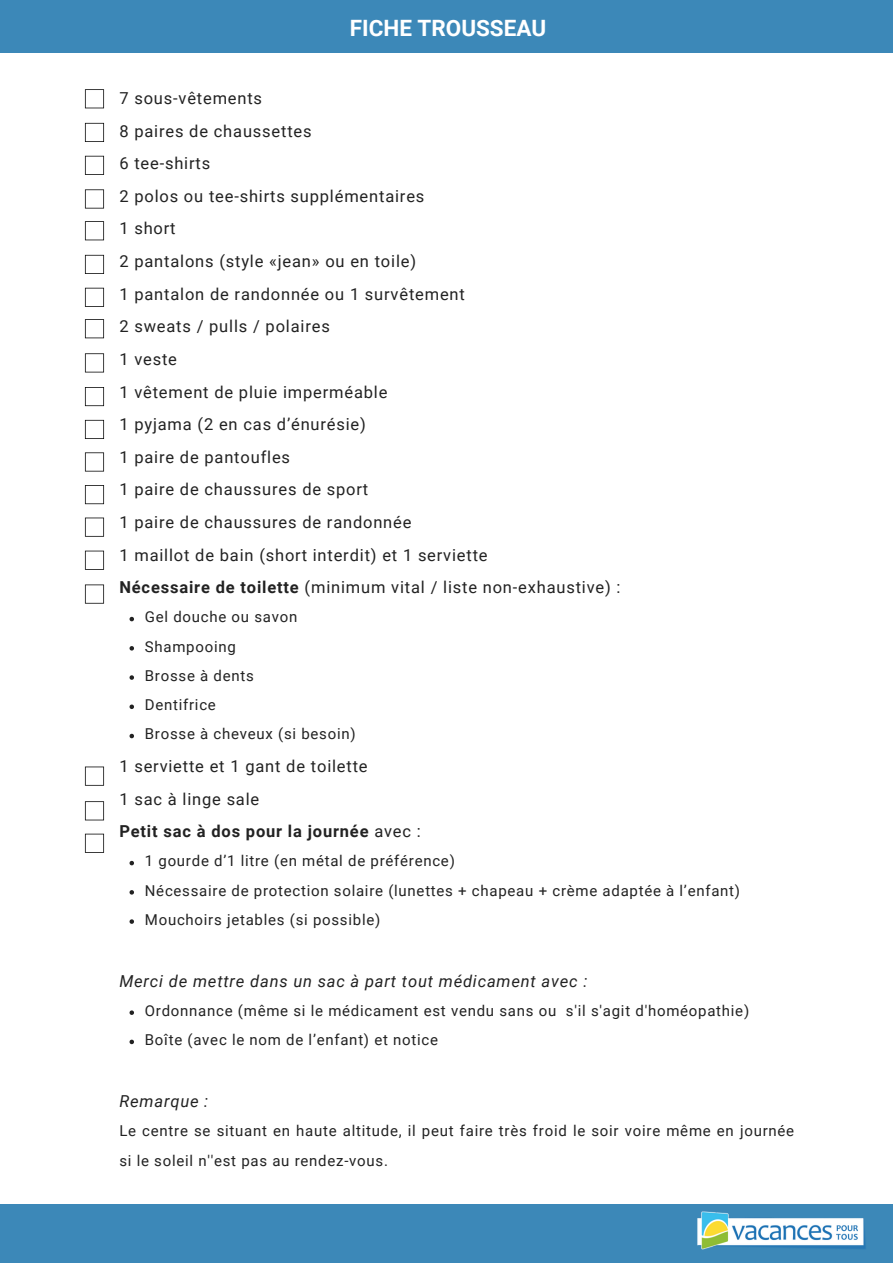
<style>
.page{position:relative;width:893px;height:1264px;background:#fff}
.page>*{position:absolute;margin:0;border:0;box-sizing:border-box;transform-origin:0 0}
.t1{font:700 22.5px "Roboto";color:#fff}
.t2{font:16.5px "Roboto";letter-spacing:.05em;color:#222}
.t3{font:italic 16.5px "Roboto";letter-spacing:.05em;color:#222}
.t4{font:700 16.5px "Roboto";letter-spacing:.05em;color:#222}
.t5{font:15px/29.2px "Roboto";letter-spacing:.05em;color:#222}
.s1{font-weight:700}
.s2{font-weight:400}
</style>
<div class="page">
<div style="left:0;top:1203px;width:892px;height:59px;background:#3c88b8"></div>
<img style="left:697px;top:1211px;width:169px;height:39px">
<div style="left:0;top:0;width:892px;height:53px;background:#3c88b8"></div>
<svg style="left:129px;top:617px;width:5px;height:4px"></svg>
<svg style="left:129px;top:646px;width:5px;height:4px"></svg>
<svg style="left:129px;top:675px;width:5px;height:4px"></svg>
<svg style="left:129px;top:704px;width:5px;height:5px"></svg>
<svg style="left:129px;top:733px;width:5px;height:5px"></svg>
<svg style="left:129px;top:860px;width:5px;height:5px"></svg>
<svg style="left:129px;top:890px;width:5px;height:4px"></svg>
<svg style="left:129px;top:919px;width:5px;height:4px"></svg>
<svg style="left:129px;top:1010px;width:5px;height:4px"></svg>
<svg style="left:129px;top:1039px;width:5px;height:5px"></svg>
<svg style="left:85px;top:89px;width:19px;height:19px"></svg>
<svg style="left:85px;top:123px;width:19px;height:19px"></svg>
<svg style="left:85px;top:156px;width:19px;height:19px"></svg>
<svg style="left:85px;top:189px;width:19px;height:19px"></svg>
<svg style="left:85px;top:221px;width:19px;height:19px"></svg>
<svg style="left:85px;top:255px;width:19px;height:19px"></svg>
<svg style="left:85px;top:288px;width:19px;height:19px"></svg>
<svg style="left:85px;top:319px;width:19px;height:19px"></svg>
<svg style="left:85px;top:353px;width:19px;height:19px"></svg>
<svg style="left:85px;top:387px;width:19px;height:19px"></svg>
<svg style="left:85px;top:420px;width:19px;height:19px"></svg>
<svg style="left:85px;top:452px;width:19px;height:19px"></svg>
<svg style="left:85px;top:485px;width:19px;height:19px"></svg>
<svg style="left:85px;top:517px;width:19px;height:19px"></svg>
<svg style="left:85px;top:550px;width:19px;height:20px"></svg>
<svg style="left:85px;top:584px;width:19px;height:19px"></svg>
<svg style="left:85px;top:801px;width:19px;height:19px"></svg>
<svg style="left:85px;top:766px;width:19px;height:19px"></svg>
<svg style="left:85px;top:833px;width:19px;height:19px"></svg>
<p class="t1" style="left:350px;top:15px;width:198px">FICHE TROUSSEAU</p>
<p class="t2" style="left:119px;top:89px;width:144px">7 sous-vêtements</p>
<p class="t2" style="left:119px;top:121px;width:194px">8 paires de chaussettes</p>
<p class="t2" style="left:119px;top:154px;width:92px">6 tee-shirts</p>
<p class="t2" style="left:119px;top:186px;width:306px">2 polos ou tee-shirts supplémentaires</p>
<p class="t2" style="left:119px;top:219px;width:58px">1 short</p>
<p class="t2" style="left:119px;top:252px;width:298px">2 pantalons (style «jean» ou en toile)</p>
<p class="t2" style="left:119px;top:284px;width:347px">1 pantalon de randonnée ou 1 survêtement</p>
<p class="t2" style="left:119px;top:317px;width:212px">2 sweats / pulls / polaires</p>
<p class="t2" style="left:119px;top:349px;width:59px">1 veste</p>
<p class="t2" style="left:119px;top:382px;width:269px">1 vêtement de pluie imperméable</p>
<p class="t2" style="left:119px;top:415px;width:248px">1 pyjama (2 en cas d’énurésie)</p>
<p class="t2" style="left:119px;top:447px;width:172px">1 paire de pantoufles</p>
<p class="t2" style="left:119px;top:480px;width:250px">1 paire de chaussures de sport</p>
<p class="t2" style="left:119px;top:512px;width:293px">1 paire de chaussures de randonnée</p>
<p class="t2" style="left:119px;top:545px;width:369px">1 maillot de bain (short interdit) et 1 serviette</p>
<p class="t2" style="left:119px;top:578px;width:502px"><span class="s1">Nécessaire de toilette</span> (minimum vital / liste non-exhaustive) :</p>
<p class="t5" style="left:145px;top:602px;width:154px">Gel douche ou savon</p>
<p class="t5" style="left:145px;top:632px;width:92px">Shampooing</p>
<p class="t5" style="left:145px;top:661px;width:110px">Brosse à dents</p>
<p class="t5" style="left:145px;top:690px;width:72px">Dentifrice</p>
<p class="t5" style="left:145px;top:719px;width:212px">Brosse à cheveux (si besoin)</p>
<p class="t2" style="left:119px;top:756px;width:250px">1 serviette et 1 gant de toilette</p>
<p class="t2" style="left:119px;top:789px;width:141px">1 sac à linge sale</p>
<p class="t4" style="left:119px;top:822px;width:303px">Petit sac à dos pour la journée <span class="s2">avec :</span></p>
<p class="t5" style="left:145px;top:846px;width:311px">1 gourde d’1 litre (en métal de préférence)</p>
<p class="t5" style="left:145px;top:876px;width:596px">Nécessaire de protection solaire (lunettes + chapeau + crème adaptée à l’enfant)</p>
<p class="t5" style="left:145px;top:905px;width:237px">Mouchoirs jetables (si possible)</p>
<p class="t3" style="left:119px;top:971px;width:469px">Merci de mettre dans un sac à part tout médicament avec :</p>
<p class="t5" style="left:145px;top:996px;width:605px">Ordonnance (même si le médicament est vendu sans ou s'il s'agit d'homéopathie)</p>
<p class="t5" style="left:145px;top:1025px;width:295px">Boîte (avec le nom de l’enfant) et notice</p>
<p class="t3" style="left:119px;top:1091px;width:90px">Remarque :</p>
<p class="t5" style="left:119px;top:1116px;width:676px">Le centre se situant en haute altitude, il peut faire très froid le soir voire même en journée si le soleil n''est pas au rendez-vous.</p>
</div>
